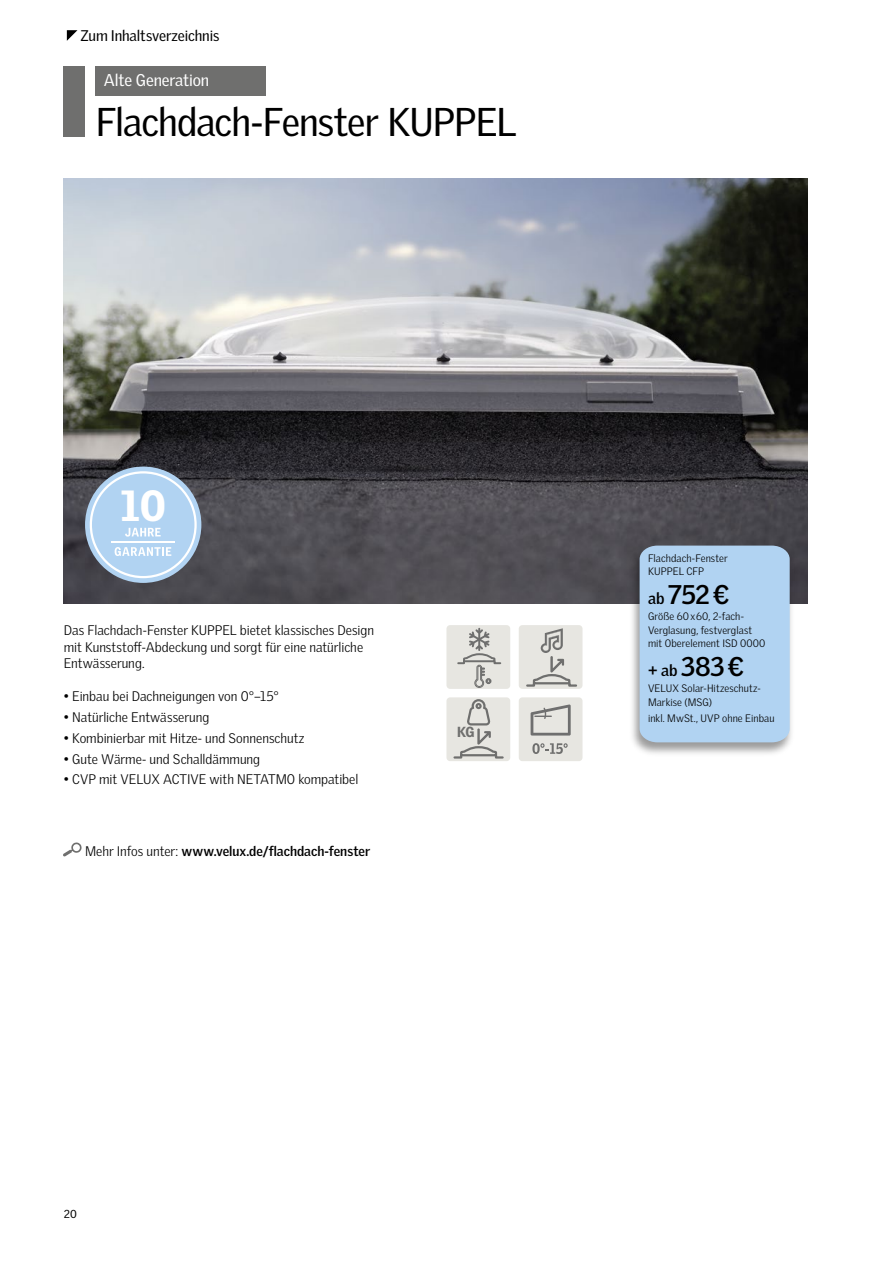
<style>
.page{position:relative;width:893px;height:1263px;background:#fff}
.page>*{position:absolute;margin:0;border:0;box-sizing:border-box;transform-origin:0 0}
.t1{font:900 42.3px "Velux Gothic";color:#fff}
.t2{font:39px "Velux Gothic";letter-spacing:-.025em;color:#000}
.t3{font:700 26.25px "Velux Gothic";letter-spacing:-.015em;color:#000}
.t4{font:16.5px "Velux Gothic";letter-spacing:-.01em;color:#fff}
.t5{font:15px "Velux Gothic";letter-spacing:-.01em;color:#000}
.t6{font:900 14.25px "Velux Gothic";color:#6f6f6e}
.t7{font:300 13.5px/16.5px "Velux Gothic";color:#000}
.t8{font:700 13.5px "Velux Gothic";color:#000}
.t9{font:11.25px "Velux Gothic";color:#000}
.t10{font:300 10.5px/13.5px "Velux Gothic";letter-spacing:.01em;color:#000}
.s1{font-weight:400}
.s2{font-weight:300}
.s3{font-size:15.75px}
</style>
<div class="page">
<img style="left:64px;top:179px;width:744px;height:425px">
<div style="left:446px;top:625px;width:64px;height:64px;background:#e7e6e1;border-radius:4px"></div>
<svg style="left:457px;top:628px;width:44px;height:60px"></svg>
<div style="left:519px;top:625px;width:63px;height:64px;background:#e7e6e1;border-radius:4px"></div>
<svg style="left:526px;top:628px;width:51px;height:59px"></svg>
<div style="left:446px;top:697px;width:64px;height:64px;background:#e7e6e1;border-radius:4px"></div>
<svg style="left:453px;top:699px;width:51px;height:60px"></svg>
<div style="left:519px;top:697px;width:63px;height:64px;background:#e7e6e1;border-radius:4px"></div>
<svg style="left:531px;top:704px;width:40px;height:31px"></svg>
<svg style="left:532px;top:743px;width:36px;height:11px"></svg>
<img style="left:626px;top:542px;width:171px;height:212px">
<div style="left:640px;top:546px;width:150px;height:196px;background:#b1d3f2"></div>
<div style="left:64px;top:66px;width:21px;height:70px;background:#6f6f6e"></div>
<svg style="left:85px;top:467px;width:116px;height:116px;background:#a0b7ce"></svg>
<div style="left:96px;top:66px;width:170px;height:30px;background:#6f6f6e"></div>
<svg style="left:63px;top:842px;width:19px;height:14px"></svg>
<div style="left:64px;top:0;width:723px;height:85px;background:#fff"></div>
<p class="t5" style="left:80px;top:27px;width:140px">Zum Inhaltsverzeichnis</p>
<p class="t4" style="left:104px;top:71px;width:107px">Alte Generation</p>
<h2 class="t2" style="left:96px;top:99px;width:422px">Flachdach-Fenster KUPPEL</h2>
<h1 class="t1" style="left:120px;top:479px;width:47px">10</h1>
<p class="t7" style="left:64px;top:622px;width:312px">Das Flachdach-Fenster KUPPEL bietet klassisches Design mit Kunststoff-Abdeckung und sorgt für eine natürliche<br>Entwässerung.</p>
<p class="t7" style="left:64px;top:688px;width:217px"><span class="s1">•</span> Einbau bei Dachneigungen von 0°–15°</p>
<p class="t7" style="left:64px;top:709px;width:147px"><span class="s1">•</span> Natürliche Entwässerung</p>
<p class="t7" style="left:64px;top:729px;width:242px"><span class="s1">•</span> Kombinierbar mit Hitze- und Sonnenschutz</p>
<p class="t7" style="left:64px;top:750px;width:198px"><span class="s1">•</span> Gute Wärme- und Schalldämmung</p>
<p class="t7" style="left:64px;top:771px;width:296px"><span class="s1">•</span> CVP mit VELUX ACTIVE with NETATMO kompatibel</p>
<p class="t8" style="left:85px;top:842px;width:287px"><span class="s2">Mehr Infos unter:</span> www.velux.de/flachdach-fenster</p>
<p class="t6" style="left:457px;top:723px;width:19px">KG</p>
<p class="t9" style="left:64px;top:1207px;width:15px">20</p>
<p class="t10" style="left:648px;top:551px;width:81px">Flachdach-Fenster<br>KUPPEL CFP</p>
<p class="t10" style="left:648px;top:610px;width:119px">Größe 60x60, 2-fach-<br>Verglasung, festverglast mit Oberelement ISD 0000</p>
<p class="t10" style="left:648px;top:681px;width:114px">VELUX Solar-Hitzeschutz-<br>Markise (MSG)</p>
<p class="t10" style="left:648px;top:711px;width:128px">inkl. MwSt., UVP ohne Einbau</p>
<h3 class="t3" style="left:648px;top:578px;width:83px"><span class="s3">ab</span> 752€</h3>
<h3 class="t3" style="left:648px;top:650px;width:97px"><span class="s3">+ ab</span> 383€</h3>
</div>
